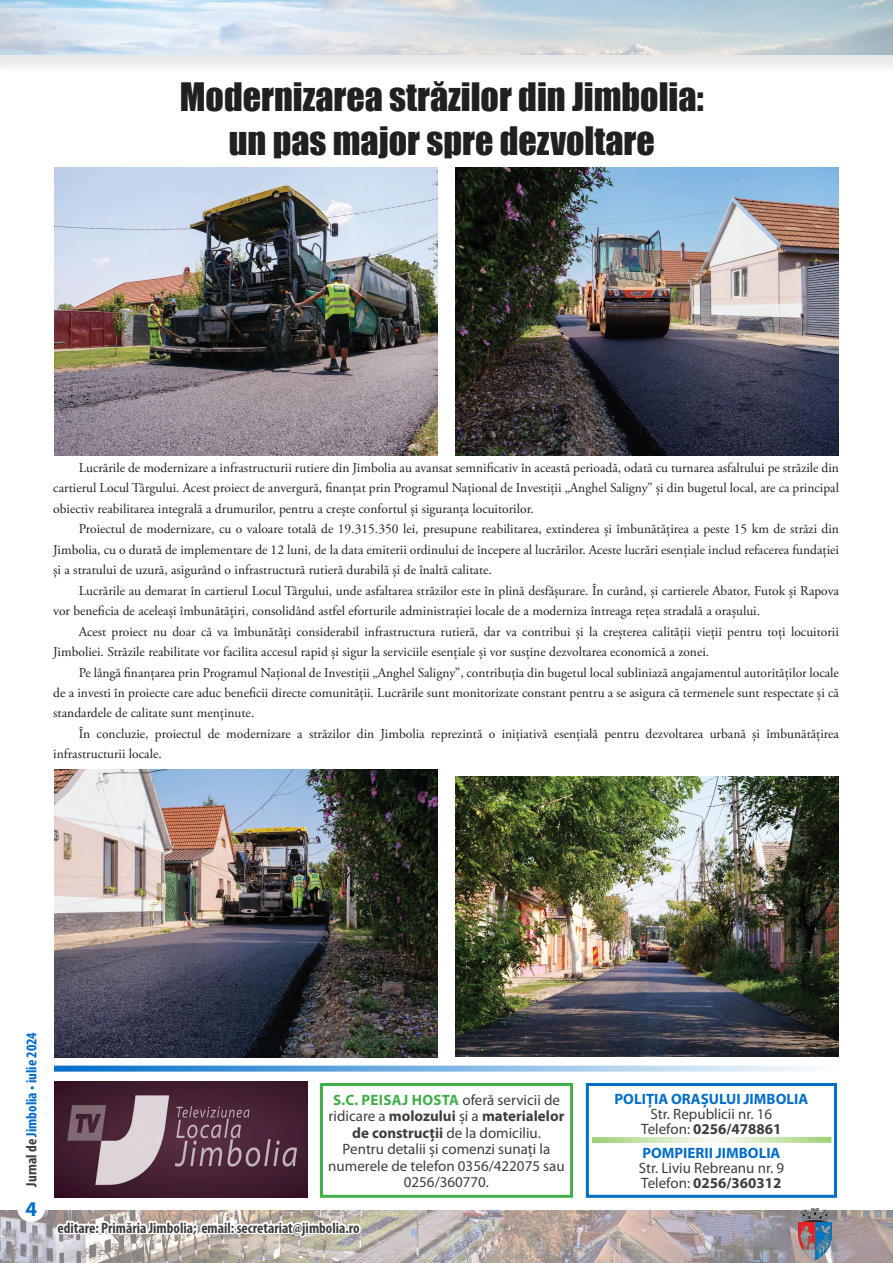
<style>
.page{position:relative;width:893px;height:1263px;background:#fff}
.page>*{position:absolute;margin:0;border:0;box-sizing:border-box;transform-origin:0 0}
.t1{font:36px "Impact";color:#231f20}
.t2{font:700 21px "Myriad Pro";color:#016ec9}
.t3{font:15px/16.5px "Myriad Pro";color:#3e3e3f;text-align:center}
.t4{font:700 condensed 15px "Myriad Pro";color:#3e3e3f}
.t5{font:700 15px "Myriad Pro";color:#016ec9}
.t6{font:700 15px "Myriad Pro";color:#3e3e3f}
.t7{font:700 condensed 15px "Myriad Pro";color:#016ec9}
.t8{font:13.5px/20.4px "Adobe Garamond Pro";color:#231f20;text-align:justify}
.s1{color:#3e3e3f}
.s2{font-weight:700;color:#40ae49}
.s3{font-weight:700}
.s4{font-weight:400}
</style>
<div class="page">
<img style="left:0;top:1211px;width:893px;height:52px">
<div style="left:17px;top:1195px;width:28px;height:27px;background:#fff;border-radius:50%"></div>
<svg style="left:55px;top:1181px;width:307px;height:82px"></svg>
<img style="left:798px;top:1208px;width:34px;height:52px">
<div style="left:0;top:0;width:893px;height:74px;background:#3e3e3f;opacity:.24"></div>
<img style="left:0;top:0;width:893px;height:54px">
<img style="left:54px;top:1081px;width:253px;height:117px">
<div style="left:320px;top:1083px;width:253px;height:115px;border:3px solid #40ae49"></div>
<div style="left:586px;top:1083px;width:251px;height:115px;border:3px solid #016ec9"></div>
<svg style="left:592px;top:1137px;width:116px;height:6px"></svg>
<svg style="left:713px;top:1137px;width:118px;height:6px"></svg>
<svg style="left:54px;top:1065px;width:758px;height:6px"></svg>
<img style="left:54px;top:168px;width:383px;height:287px">
<img style="left:455px;top:167px;width:384px;height:288px">
<img style="left:54px;top:770px;width:383px;height:287px">
<img style="left:455px;top:777px;width:384px;height:280px">
<p class="t1" style="left:180px;top:69px;width:525px">Modernizarea străzilor din Jimbolia:</p>
<p class="t1" style="left:229px;top:113px;width:428px">un pas major spre dezvoltare</p>
<p class="t8" style="left:53px;top:458px;width:787px;text-indent:26px">Lucrările de modernizare a infrastructurii rutiere din Jimbolia au avansat semnificativ în această perioadă, odată cu turnarea asfaltului pe străzile din cartierul Locul Târgului. Acest proiect de anvergură, finanțat prin Programul Național de Investiții „Anghel Saligny” și din bugetul local, are ca principal obiectiv reabilitarea integrală a drumurilor, pentru a crește confortul și siguranța locuitorilor.</p>
<p class="t8" style="left:53px;top:519px;width:787px;text-indent:26px">Proiectul de modernizare, cu o valoare totală de 19.315.350 lei, presupune reabilitarea, extinderea și îmbunătățirea a peste 15 km de străzi din Jimbolia, cu o durată de implementare de 12 luni, de la data emiterii ordinului de începere al lucrărilor. Aceste lucrări esențiale includ refacerea fundației și a stratului de uzură, asigurând o infrastructură rutieră durabilă și de înaltă calitate.</p>
<p class="t8" style="left:53px;top:581px;width:787px;text-indent:26px">Lucrările au demarat în cartierul Locul Târgului, unde asfaltarea străzilor este în plină desfășurare. În curând, și cartierele Abator, Futok și Rapova vor beneficia de aceleași îmbunătățiri, consolidând astfel eforturile administrației locale de a moderniza întreaga rețea stradală a orașului.</p>
<p class="t8" style="left:53px;top:622px;width:787px;text-indent:26px">Acest proiect nu doar că va îmbunătăți considerabil infrastructura rutieră, dar va contribui și la creșterea calității vieții pentru toți locuitorii<br>Jimboliei. Străzile reabilitate vor facilita accesul rapid și sigur la serviciile esențiale și vor susține dezvoltarea economică a zonei.</p>
<p class="t8" style="left:53px;top:662px;width:787px;text-indent:26px">Pe lângă finanțarea prin Programul Național de Investiții „Anghel Saligny”, contribuția din bugetul local subliniază angajamentul autorităților locale de a investi în proiecte care aduc beneficii directe comunității. Lucrările sunt monitorizate constant pentru a se asigura că termenele sunt respectate și că standardele de calitate sunt menținute.</p>
<p class="t8" style="left:53px;top:724px;width:787px;text-indent:26px">În concluzie, proiectul de modernizare a străzilor din Jimbolia reprezintă o inițiativă esențială pentru dezvoltarea urbană și îmbunătățirea infrastructurii locale.</p>
<p class="t7" style="left:22px;top:1186px;width:156px;rotate:-90deg"><span class="s1">Jurnal de</span> Jimbolia • iulie 2024</p>
<p class="t2" style="left:25px;top:1196px;width:13px">4</p>
<p class="t3" style="left:328px;top:1091px;width:238px"><span class="s2">S.C. PEISAJ HOSTA</span> oferă servicii de ridicare a <span class="s3">molozului</span> și a <span class="s3">materialelor de construcții</span> de la domiciliu.<br>Pentru detalii și comenzi sunați la numerele de telefon 0356/422075 sau<br>0256/360770.</p>
<p class="t5" style="left:615px;top:1089px;width:195px">POLIȚIA ORAȘULUI JIMBOLIA</p>
<p class="t3" style="left:650px;top:1106px;width:123px">Str. Republicii nr. 16</p>
<p class="t6" style="left:641px;top:1119px;width:142px"><span class="s4">Telefon:</span> 0256/478861</p>
<p class="t5" style="left:642px;top:1143px;width:140px">POMPIERII JIMBOLIA</p>
<p class="t3" style="left:639px;top:1159px;width:147px">Str. Liviu Rebreanu nr. 9</p>
<p class="t6" style="left:641px;top:1173px;width:142px"><span class="s4">Telefon:</span> 0256/360312</p>
<p class="t4" style="left:57px;top:1218px;width:304px">editare: Primăria Jimbolia; email: secretariat@jimbolia.ro</p>
</div>
